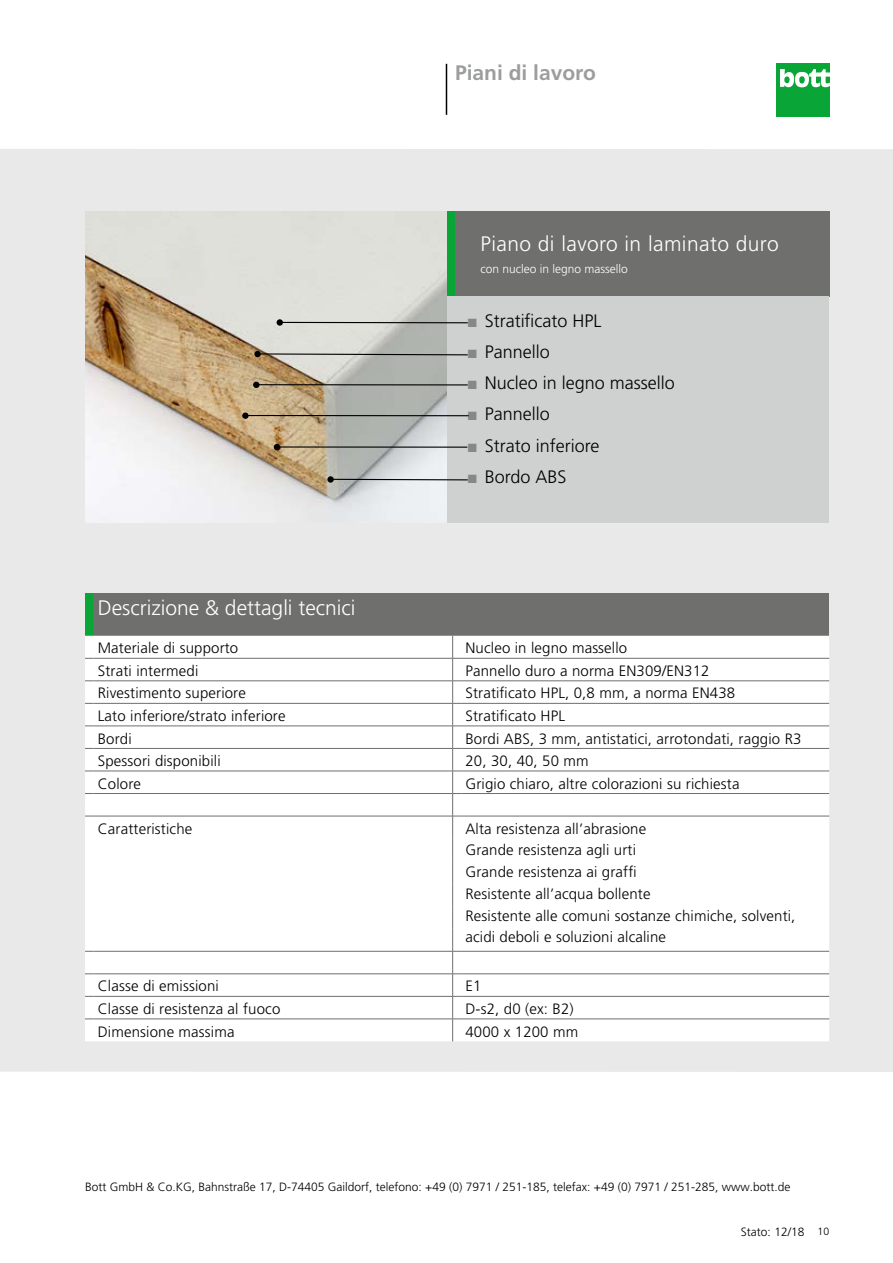
<style>
.page{position:relative;width:893px;height:1263px;background:#fff}
.page>*{position:absolute;margin:0;border:0;box-sizing:border-box;transform-origin:0 0}
.t1{font:300 21px "Frutiger LT Pro";letter-spacing:.02em;color:#fff}
.t2{font:300 21px "Frutiger LT Pro";color:#fff}
.t3{font:700 21px "Frutiger LT Pro";color:#9c9d9d}
.t4{font:300 18px "Frutiger LT Pro";color:#000}
.t5{font:300 15px/21.8px "Frutiger LT Pro";letter-spacing:.01em;color:#000}
.t6{font:300 12px "Frutiger LT Pro";color:#000}
.t7{font:300 12px "Frutiger LT Pro";color:#fff}
.t8{font:300 10.5px "Frutiger LT Pro";color:#000}
.s1{color:#878786}
</style>
<div class="page">
<div style="left:776px;top:64px;width:53px;height:53px;background:#0aa537"></div>
<svg style="left:780px;top:69px;width:49px;height:18px"></svg>
<hr style="left:446px;top:64px;width:1px;height:51px;background:#000">
<div style="left:0;top:149px;width:893px;height:923px;background:#e9e9e9"></div>
<div style="left:446px;top:211px;width:9px;height:85px;background:#0aa537"></div>
<div style="left:455px;top:211px;width:374px;height:85px;background:#6f6f6e"></div>
<div style="left:446px;top:296px;width:383px;height:227px;background:#cfd0d0"></div>
<div style="left:85px;top:593px;width:9px;height:43px;background:#0aa537"></div>
<div style="left:94px;top:593px;width:735px;height:43px;background:#6f6f6e"></div>
<div style="left:85px;top:636px;width:744px;height:405px;background:#fff"></div>
<hr style="left:94px;top:658px;width:359px;height:1px;background:#6f6f6e">
<hr style="left:461px;top:658px;width:368px;height:1px;background:#6f6f6e">
<hr style="left:94px;top:680px;width:359px;height:1px;background:#6f6f6e">
<hr style="left:461px;top:680px;width:368px;height:1px;background:#6f6f6e">
<hr style="left:94px;top:703px;width:359px;height:1px;background:#6f6f6e">
<hr style="left:461px;top:703px;width:368px;height:1px;background:#6f6f6e">
<hr style="left:94px;top:726px;width:359px;height:1px;background:#6f6f6e">
<hr style="left:461px;top:726px;width:368px;height:1px;background:#6f6f6e">
<hr style="left:94px;top:748px;width:359px;height:1px;background:#6f6f6e">
<hr style="left:461px;top:748px;width:368px;height:1px;background:#6f6f6e">
<hr style="left:94px;top:771px;width:359px;height:1px;background:#6f6f6e">
<hr style="left:461px;top:771px;width:368px;height:1px;background:#6f6f6e">
<hr style="left:94px;top:793px;width:359px;height:1px;background:#6f6f6e">
<hr style="left:461px;top:793px;width:368px;height:1px;background:#6f6f6e">
<hr style="left:94px;top:816px;width:359px;height:1px;background:#6f6f6e">
<hr style="left:461px;top:816px;width:368px;height:1px;background:#6f6f6e">
<hr style="left:94px;top:951px;width:359px;height:1px;background:#6f6f6e">
<hr style="left:461px;top:951px;width:368px;height:1px;background:#6f6f6e">
<hr style="left:94px;top:973px;width:359px;height:1px;background:#6f6f6e">
<hr style="left:461px;top:973px;width:368px;height:1px;background:#6f6f6e">
<hr style="left:94px;top:996px;width:359px;height:1px;background:#6f6f6e">
<hr style="left:461px;top:996px;width:368px;height:1px;background:#6f6f6e">
<hr style="left:94px;top:1019px;width:359px;height:1px;background:#6f6f6e">
<svg style="left:452px;top:636px;width:9px;height:405px;background:#ebebea"></svg>
<hr style="left:461px;top:1019px;width:368px;height:1px;background:#6f6f6e">
<img style="left:85px;top:211px;width:361px;height:312px">
<hr style="left:279px;top:322px;width:189px;height:1px;background:#000">
<div style="left:277px;top:319px;width:6px;height:7px;background:#000;border-radius:50%"></div>
<svg style="left:261px;top:353px;width:207px;height:3px"></svg>
<div style="left:254px;top:351px;width:7px;height:6px;background:#000;border-radius:50%"></div>
<hr style="left:256px;top:384px;width:212px;height:1px;background:#000">
<svg style="left:253px;top:382px;width:6px;height:6px"></svg>
<hr style="left:276px;top:446px;width:191px;height:2px;background:#000">
<svg style="left:274px;top:444px;width:6px;height:6px"></svg>
<svg style="left:334px;top:478px;width:134px;height:3px"></svg>
<svg style="left:327px;top:476px;width:7px;height:7px"></svg>
<hr style="left:245px;top:415px;width:224px;height:1px;background:#000">
<div style="left:242px;top:412px;width:7px;height:7px;background:#000;border-radius:50%"></div>
<h1 class="t3" style="left:455px;top:60px;width:142px">Piani di lavoro</h1>
<h1 class="t1" style="left:480px;top:231px;width:300px">Piano di lavoro in laminato duro</h1>
<p class="t7" style="left:480px;top:262px;width:149px">con nucleo in legno massello</p>
<p class="t4" style="left:468px;top:310px;width:135px"><span class="s1">■</span> Stratificato HPL</p>
<p class="t4" style="left:468px;top:341px;width:84px"><span class="s1">■</span> Pannello</p>
<p class="t4" style="left:468px;top:373px;width:209px"><span class="s1">■</span> Nucleo in legno massello</p>
<p class="t4" style="left:468px;top:404px;width:84px"><span class="s1">■</span> Pannello</p>
<p class="t4" style="left:468px;top:435px;width:133px"><span class="s1">■</span> Strato inferiore</p>
<p class="t4" style="left:468px;top:466px;width:100px"><span class="s1">■</span> Bordo ABS</p>
<h1 class="t2" style="left:98px;top:596px;width:259px">Descrizione &amp; dettagli tecnici</h1>
<p class="t5" style="left:98px;top:637px;width:142px">Materiale di supporto</p>
<p class="t5" style="left:465px;top:637px;width:163px">Nucleo in legno massello</p>
<p class="t5" style="left:98px;top:660px;width:102px">Strati intermedi</p>
<p class="t5" style="left:465px;top:660px;width:246px">Pannello duro a norma EN309/EN312</p>
<p class="t5" style="left:98px;top:682px;width:150px">Rivestimento superiore</p>
<p class="t5" style="left:465px;top:682px;width:271px">Stratificato HPL, 0,8 mm, a norma EN438</p>
<p class="t5" style="left:98px;top:705px;width:189px">Lato inferiore/strato inferiore</p>
<p class="t5" style="left:465px;top:705px;width:101px">Stratificato HPL</p>
<p class="t5" style="left:98px;top:727px;width:35px">Bordi</p>
<p class="t5" style="left:465px;top:727px;width:338px">Bordi ABS, 3 mm, antistatici, arrotondati, raggio R3</p>
<p class="t5" style="left:98px;top:750px;width:124px">Spessori disponibili</p>
<p class="t5" style="left:465px;top:750px;width:125px">20, 30, 40, 50 mm</p>
<p class="t5" style="left:98px;top:773px;width:45px">Colore</p>
<p class="t5" style="left:465px;top:773px;width:276px">Grigio chiaro, altre colorazioni su richiesta</p>
<p class="t5" style="left:98px;top:818px;width:96px">Caratteristiche</p>
<p class="t5" style="left:465px;top:818px;width:332px">Alta resistenza all’abrasione<br>Grande resistenza agli urti<br>Grande resistenza ai graffi<br>Resistente all’acqua bollente<br>Resistente alle comuni sostanze chimiche, solventi, acidi deboli e soluzioni alcaline</p>
<p class="t5" style="left:98px;top:975px;width:123px">Classe di emissioni</p>
<p class="t5" style="left:465px;top:975px;width:17px">E1</p>
<p class="t5" style="left:98px;top:998px;width:184px">Classe di resistenza al fuoco</p>
<p class="t5" style="left:465px;top:998px;width:110px">D-s2, d0 (ex: B2)</p>
<p class="t5" style="left:98px;top:1020px;width:138px">Dimensione massima</p>
<p class="t5" style="left:465px;top:1020px;width:114px">4000 x 1200 mm</p>
<p class="t6" style="left:85px;top:1180px;width:707px">Bott GmbH &amp; Co.KG, Bahnstraße 17, D-74405 Gaildorf, telefono: +49 (0) 7971 / 251-185, telefax: +49 (0) 7971 / 251-285, www.bott.de</p>
<p class="t6" style="left:741px;top:1225px;width:65px">Stato: 12/18</p>
<p class="t8" style="left:817px;top:1226px;width:13px">10</p>
</div>
